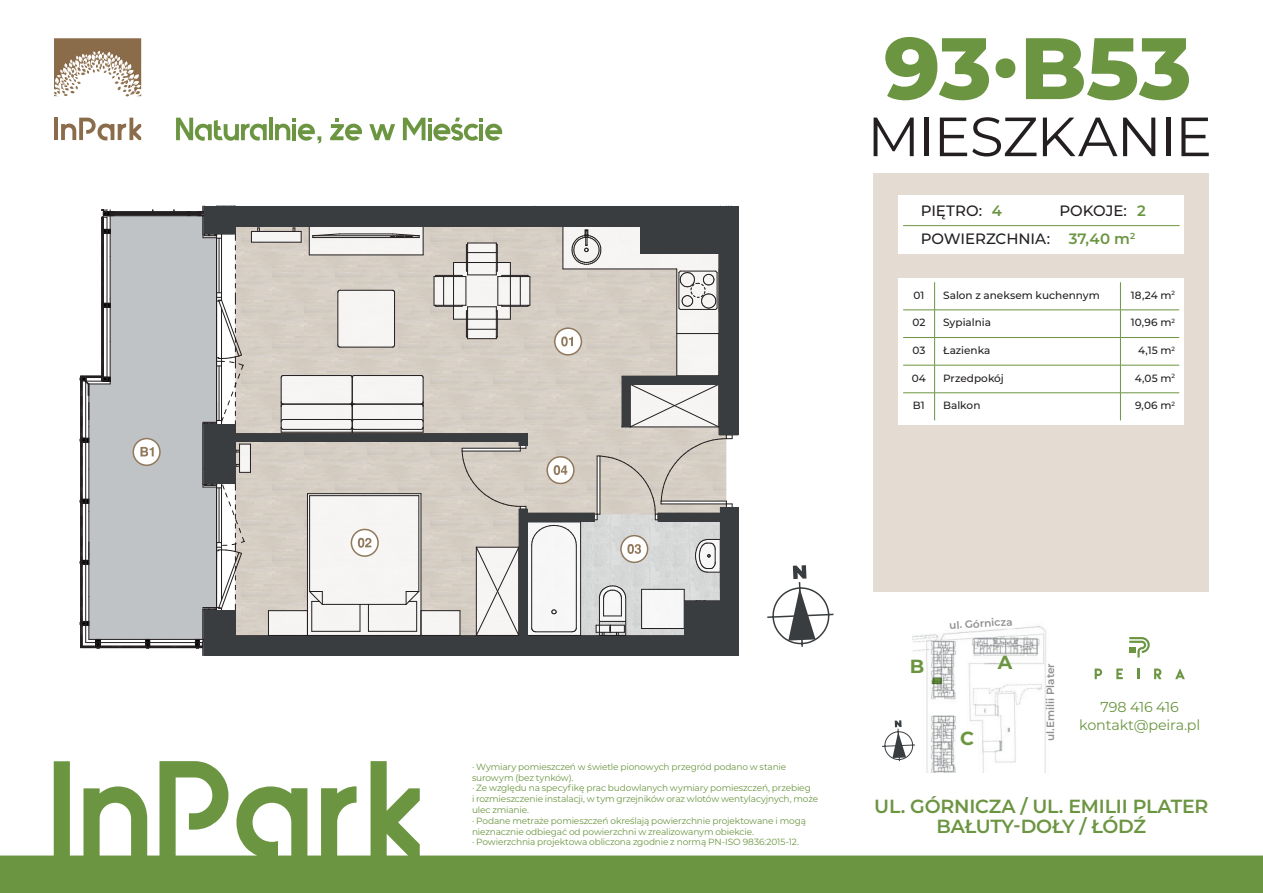
<style>
.page{position:relative;width:1263px;height:893px;background:#fff}
.page>*{position:absolute;margin:0;border:0;box-sizing:border-box;transform-origin:0 0}
.t1{font:800 87px "Montserrat";color:#6b9541}
.t2{font:55.2px "Montserrat";letter-spacing:-.025em;color:#231f20}
.t3{font:600 19.05px/20px "Montserrat";letter-spacing:-.01em;color:#6b9541;text-align:center}
.t4{font:700 19.05px "Montserrat";color:#6b9541}
.t5{font:500 15px/27.9px "Montserrat";letter-spacing:-.005em;color:#231f20}
.t6{font:600 15px "Montserrat";color:#6b9541}
.t7{font:14.25px/18.5px "Montserrat";letter-spacing:-.01em;color:#6b9541;text-align:center}
.t8{font:500 10.5px "Montserrat";color:#231f20}
.t9{font:600 10.5px "Montserrat";color:#8f8f8f}
.t10{font:9px/10.8px "Montserrat";letter-spacing:-.015em;color:#6b9541}
</style>
<div class="page">
<div style="left:874px;top:173px;width:335px;height:419px;background:#e4dcd2"></div>
<hr style="left:54px;top:118px;width:4px;height:22px;background:#8b6c4a">
<svg style="left:61px;top:118px;width:80px;height:22px"></svg>
<svg style="left:54px;top:38px;width:87px;height:58px"></svg>
<hr style="left:269px;top:118px;width:4px;height:22px;background:#6b9541">
<svg style="left:275px;top:118px;width:46px;height:25px"></svg>
<svg style="left:369px;top:124px;width:26px;height:16px"></svg>
<svg style="left:176px;top:118px;width:91px;height:23px"></svg>
<svg style="left:330px;top:118px;width:32px;height:23px"></svg>
<svg style="left:403px;top:118px;width:99px;height:23px"></svg>
<svg style="left:0;top:761px;width:1263px;height:132px"></svg>
<svg style="left:1129px;top:637px;width:21px;height:20px"></svg>
<svg style="left:1095px;top:668px;width:7px;height:11px"></svg>
<svg style="left:1116px;top:668px;width:7px;height:11px"></svg>
<svg style="left:1137px;top:668px;width:2px;height:11px"></svg>
<svg style="left:1154px;top:668px;width:7px;height:11px"></svg>
<svg style="left:1175px;top:668px;width:10px;height:11px"></svg>
<div style="left:898px;top:196px;width:286px;height:58px;background:#fff"></div>
<hr style="left:903px;top:225px;width:276px;height:1px;background:#6b9541">
<svg style="left:767px;top:565px;width:67px;height:82px"></svg>
<div style="left:720px;top:508px;width:19px;height:148px;background:#393d40"></div>
<img style="left:912px;top:626px;width:140px;height:147px">
<div style="left:898px;top:279px;width:286px;height:146px;background:#fff"></div>
<hr style="left:903px;top:310px;width:31px;height:1px;background:#6b9541">
<hr style="left:934px;top:310px;width:186px;height:1px;background:#6b9541">
<hr style="left:1120px;top:310px;width:59px;height:1px;background:#6b9541">
<hr style="left:903px;top:337px;width:31px;height:1px;background:#6b9541">
<hr style="left:934px;top:337px;width:186px;height:1px;background:#6b9541">
<hr style="left:1120px;top:337px;width:59px;height:1px;background:#6b9541">
<hr style="left:903px;top:365px;width:31px;height:1px;background:#6b9541">
<hr style="left:934px;top:365px;width:186px;height:1px;background:#6b9541">
<hr style="left:1120px;top:365px;width:59px;height:1px;background:#6b9541">
<hr style="left:903px;top:393px;width:31px;height:1px;background:#6b9541">
<hr style="left:934px;top:393px;width:186px;height:1px;background:#6b9541">
<svg style="left:934px;top:282px;width:1px;height:138px"></svg>
<hr style="left:1120px;top:393px;width:59px;height:1px;background:#6b9541">
<svg style="left:1120px;top:282px;width:1px;height:138px"></svg>
<svg style="left:932px;top:678px;width:10px;height:6px"></svg>
<svg style="left:80px;top:206px;width:658px;height:450px"></svg>
<svg style="left:881px;top:720px;width:35px;height:42px"></svg>
<h1 class="t1" style="left:884px;top:18px;width:309px">93·B53</h1>
<h2 class="t2" style="left:867px;top:115px;width:346px">MIESZKANIE</h2>
<h3 class="t6" style="left:992px;top:203px;width:12px">4</h3>
<h3 class="t6" style="left:1137px;top:203px;width:10px">2</h3>
<h3 class="t5" style="left:921px;top:198px;width:131px">PIĘTRO:<br>POWIERZCHNIA:</h3>
<h3 class="t5" style="left:1059px;top:198px;width:69px">POKOJE:</h3>
<h3 class="t6" style="left:1069px;top:230px;width:68px">37,40 m<sup>2</sup></h3>
<p class="t8" style="left:913px;top:291px;width:12px">01</p>
<p class="t8" style="left:943px;top:291px;width:158px">Salon z aneksem kuchennym</p>
<p class="t8" style="left:1131px;top:291px;width:46px">18,24 m<sup>2</sup></p>
<p class="t8" style="left:912px;top:318px;width:15px">02</p>
<p class="t8" style="left:943px;top:318px;width:49px">Sypialnia</p>
<p class="t8" style="left:1131px;top:318px;width:46px">10,96 m<sup>2</sup></p>
<p class="t8" style="left:912px;top:346px;width:15px">03</p>
<p class="t8" style="left:943px;top:346px;width:49px">Łazienka</p>
<p class="t8" style="left:1138px;top:346px;width:38px">4,15 m<sup>2</sup></p>
<p class="t8" style="left:912px;top:374px;width:16px">04</p>
<p class="t8" style="left:943px;top:374px;width:62px">Przedpokój</p>
<p class="t8" style="left:1135px;top:374px;width:42px">4,05 m<sup>2</sup></p>
<p class="t8" style="left:913px;top:401px;width:13px">B1</p>
<p class="t8" style="left:943px;top:401px;width:39px">Balkon</p>
<p class="t8" style="left:1135px;top:401px;width:41px">9,06 m<sup>2</sup></p>
<p class="t10" style="left:472px;top:762px;width:348px">· Wymiary pomieszczeń w świetle pionowych przegród podano w stanie surowym (bez tynków).<br>· Ze względu na specyfikę prac budowlanych wymiary pomieszczeń, przebieg<br>i rozmieszczenie instalacji, w tym grzejników oraz wlotów wentylacyjnych, może ulec zmianie.<br>· Podane metraże pomieszczeń określają powierzchnie projektowane i mogą nieznacznie odbiegać od powierzchni w zrealizowanym obiekcie.<br>· Powierzchnia projektowa obliczona zgodnie z normą PN-ISO 9836:2015-12.</p>
<p class="t9" style="left:949px;top:619px;width:65px;rotate:-3deg">ul. Górnicza</p>
<h3 class="t4" style="left:910px;top:655px;width:16px">B</h3>
<h3 class="t4" style="left:998px;top:651px;width:16px">A</h3>
<h3 class="t4" style="left:960px;top:727px;width:15px">C</h3>
<p class="t9" style="left:1045px;top:741px;width:80px;rotate:-90deg">ul.Emilii Plater</p>
<h3 class="t7" style="left:1079px;top:698px;width:123px">798 416 416 kontakt@peira.pl</h3>
<h3 class="t3" style="left:874px;top:796px;width:336px">UL. GÓRNICZA / UL. EMILII PLATER<br>BAŁUTY-DOŁY / ŁÓDŹ</h3>
</div>
